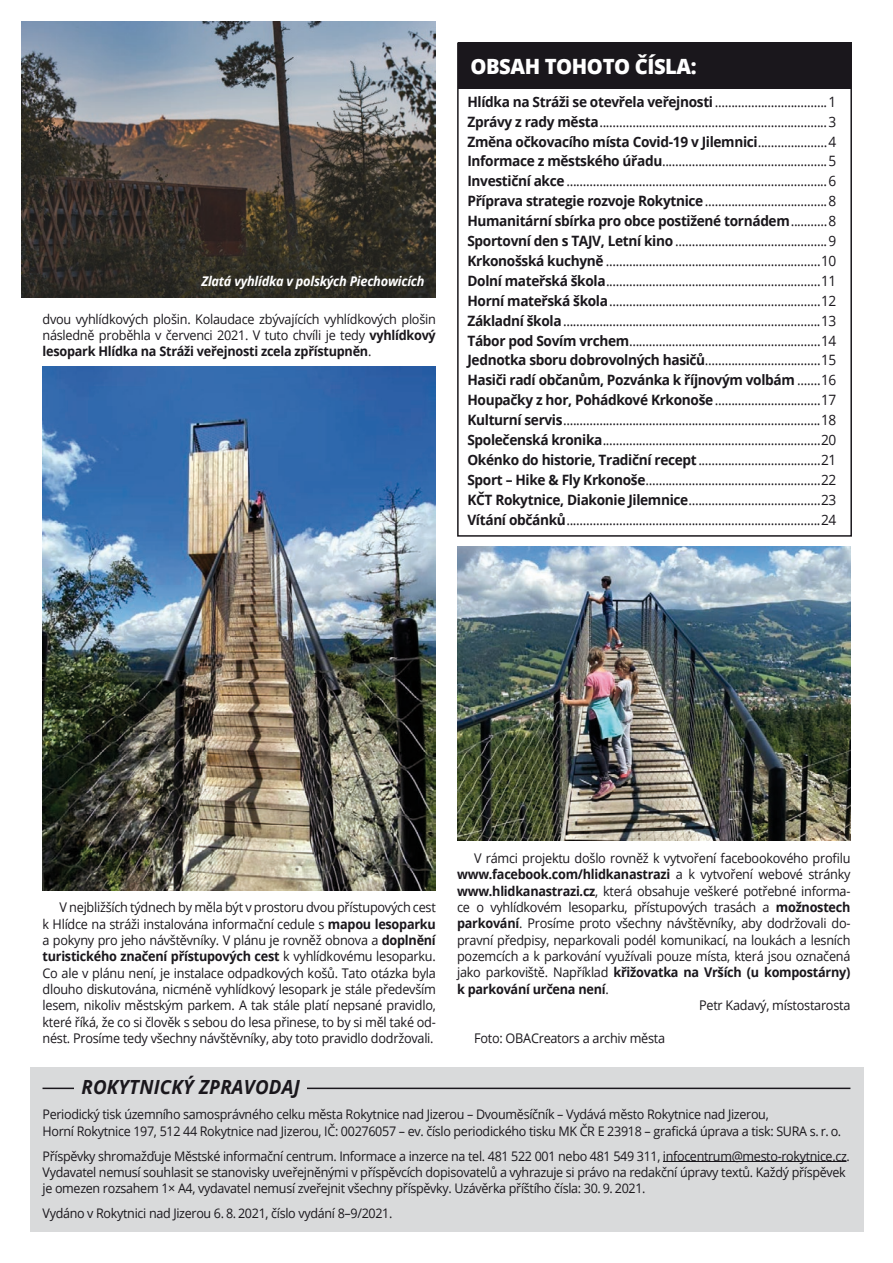
<style>
.page{position:relative;width:893px;height:1263px;background:#fff}
.page>*{position:absolute;margin:0;border:0;box-sizing:border-box;transform-origin:0 0}
.AAA_Neodsazený{font:800 21px "Open Sans";letter-spacing:-.02em;color:#fff;scale:.96 1}
.AAA_Neodsazený-2{font:italic 700 19.5px "Open Sans";letter-spacing:.01em;color:#1a171c;scale:.96 1}
.AAA_Neodsazený-3{font:14.25px "Open Sans";letter-spacing:-.025em;color:#1a171c;scale:.96 1}
.AAA_Neodsazený-4{font:700 14.25px "Open Sans";letter-spacing:-.025em;color:#1a171c;scale:.96 1}
.AAA_Body_Text{font:13.35px/16.4px "Open Sans";letter-spacing:-.02em;color:#1a171c;text-align:justify;scale:.95 1}
.AAA_Neodsazený-5{font:italic 700 13.35px "Open Sans";letter-spacing:-.02em;color:#fff;scale:.96 1}
.AAA_Neodsazený-6{font:13.2px/16.4px "Open Sans";letter-spacing:-.025em;color:#1a171c;scale:.95 1}
.s1{font-weight:700}
.s2{font-weight:400}
</style>
<div class="page">
<div style="left:30px;top:1067px;width:833px;height:165px;background:#d9dadb"></div>
<hr style="left:663px;top:1161px;width:183px;height:1px;background:#1a171c">
<hr style="left:43px;top:1087px;width:807px;height:2px;background:#1a171c">
<div style="left:74px;top:1079px;width:233px;height:20px;background:#d9dadb"></div>
<div style="left:458px;top:43px;width:393px;height:46px;background:#1a171c"></div>
<div style="left:457px;top:43px;width:395px;height:494px;border:2px solid #1a171c"></div>
<img style="left:21px;top:21px;width:415px;height:277px">
<img style="left:457px;top:547px;width:393px;height:294px">
<img style="left:43px;top:366px;width:393px;height:525px">
<p class="AAA_Neodsazený-5" style="left:201px;top:272px;width:234px">Zlatá vyhlídka v polských Piechowicích</p>
<p class="AAA_Body_Text" style="left:43px;top:310px;width:416px">dvou vyhlídkových plošin. Kolaudace zbývajících vyhlídkových plošin následně proběhla v červenci 2021. V tuto chvíli je tedy <span class="s1">vyhlídkový lesopark Hlídka na Stráži veřejnosti zcela zpřístupněn</span>.</p>
<p class="AAA_Neodsazený" style="left:470px;top:50px;width:237px">OBSAH TOHOTO ČÍSLA:</p>
<p class="AAA_Neodsazený-3" style="left:467px;top:92px;width:386px"><span class="s1">Hlídka na Stráži se otevřela veřejnosti</span>..................................1</p>
<p class="AAA_Neodsazený-3" style="left:467px;top:112px;width:386px"><span class="s1">Zprávy z rady města</span>.....................................................................3</p>
<p class="AAA_Neodsazený-4" style="left:467px;top:131px;width:386px">Změna očkovacího místa Covid-19 v Jilemnici<span class="s2">.....................4</span></p>
<p class="AAA_Neodsazený-3" style="left:467px;top:151px;width:386px"><span class="s1">Informace z městského úřadu</span>..................................................5</p>
<p class="AAA_Neodsazený-3" style="left:467px;top:171px;width:386px"><span class="s1">Investiční akce</span> ...............................................................................6</p>
<p class="AAA_Neodsazený-3" style="left:467px;top:191px;width:386px"><span class="s1">Příprava strategie rozvoje Rokytnice</span>.....................................8</p>
<p class="AAA_Neodsazený-4" style="left:467px;top:211px;width:386px">Humanitární sbírka pro obce postižené tornádem<span class="s2">...........8</span></p>
<p class="AAA_Neodsazený-3" style="left:467px;top:231px;width:386px"><span class="s1">Sportovní den s TAJV, Letní kino</span> ..............................................9</p>
<p class="AAA_Neodsazený-3" style="left:467px;top:251px;width:386px"><span class="s1">Krkonošská kuchyně</span> .................................................................10</p>
<p class="AAA_Neodsazený-3" style="left:467px;top:271px;width:386px"><span class="s1">Dolní mateřská škola</span>.................................................................11</p>
<p class="AAA_Neodsazený-3" style="left:467px;top:291px;width:386px"><span class="s1">Horní mateřská škola</span>................................................................12</p>
<p class="AAA_Neodsazený-3" style="left:467px;top:311px;width:386px"><span class="s1">Základní škola</span>..............................................................................13</p>
<p class="AAA_Neodsazený-3" style="left:467px;top:331px;width:386px"><span class="s1">Tábor pod Sovím vrchem</span>..........................................................14</p>
<p class="AAA_Neodsazený-3" style="left:467px;top:350px;width:386px"><span class="s1">Jednotka sboru dobrovolných hasičů</span>...................................15</p>
<p class="AAA_Neodsazený-4" style="left:467px;top:370px;width:386px">Hasiči radí občanům, Pozvánka k říjnovým volbám <span class="s2">.......16</span></p>
<p class="AAA_Neodsazený-3" style="left:467px;top:390px;width:386px"><span class="s1">Houpačky z hor, Pohádkové Krkonoše</span>................................17</p>
<p class="AAA_Neodsazený-3" style="left:467px;top:410px;width:386px"><span class="s1">Kulturní servis</span>..............................................................................18</p>
<p class="AAA_Neodsazený-3" style="left:467px;top:430px;width:386px"><span class="s1">Společenská kronika</span>..................................................................20</p>
<p class="AAA_Neodsazený-3" style="left:467px;top:450px;width:386px"><span class="s1">Okénko do historie, Tradiční recept</span> .....................................21</p>
<p class="AAA_Neodsazený-3" style="left:467px;top:470px;width:386px"><span class="s1">Sport – Hike &amp; Fly Krkonoše</span>.....................................................22</p>
<p class="AAA_Neodsazený-3" style="left:467px;top:490px;width:386px"><span class="s1">KČT Rokytnice, Diakonie Jilemnice</span>........................................23</p>
<p class="AAA_Neodsazený-3" style="left:467px;top:510px;width:386px"><span class="s1">Vítání občánků</span>.............................................................................24</p>
<p class="AAA_Body_Text" style="left:43px;top:899px;width:416px;text-indent:17px">V nejbližších týdnech by měla být v prostoru dvou přístupových cest k Hlídce na stráži instalována informační cedule s <span class="s1">mapou lesoparku </span>a pokyny pro jeho návštěvníky. V plánu je rovněž obnova a <span class="s1">doplnění turistického značení přístupových cest</span> k vyhlídkovému lesoparku.<br>Co ale v plánu není, je instalace odpadkových košů. Tato otázka byla dlouho diskutována, nicméně vyhlídkový lesopark je stále především lesem, nikoliv městským parkem. A tak stále platí nepsané pravidlo, které říká, že co si člověk s sebou do lesa přinese, to by si měl také od&shy;nést. Prosíme tedy všechny návštěvníky, aby toto pravidlo dodržovali.</p>
<p class="AAA_Neodsazený-2" style="left:81px;top:1073px;width:229px">ROKYTNICKÝ ZPRAVODAJ</p>
<p class="AAA_Body_Text" style="left:457px;top:849px;width:416px;text-indent:17px">V rámci projektu došlo rovněž k vytvoření facebookového profilu <span class="s1">www.facebook.com/hlidkanastrazi</span> a k vytvoření webové stránky <span class="s1">www.hlidkanastrazi.cz</span>, která obsahuje veškeré potřebné informa&shy;ce o vyhlídkovém lesoparku, přístupových trasách a <span class="s1">možnostech parkování</span>. Prosíme proto všechny návštěvníky, aby dodržovali do&shy;pravní předpisy, neparkovali podél komunikací, na loukách a lesních pozemcích a k parkování využívali pouze místa, která jsou označená jako parkoviště. Například <span class="s1">křižovatka na Vrších (u kompostárny) k parkování určena není</span>.</p>
<p class="AAA_Body_Text" style="left:699px;top:997px;width:161px">Petr Kadavý, místostarosta</p>
<p class="AAA_Body_Text" style="left:474px;top:1029px;width:203px">Foto: OBACreators a archiv města</p>
<p class="AAA_Neodsazený-6" style="left:43px;top:1106px;width:842px">Periodický tisk územního samosprávného celku města Rokytnice nad Jizerou – Dvouměsíčník – Vydává město Rokytnice nad Jizerou,<br>Horní Rokytnice 197, 512 44 Rokytnice nad Jizerou, IČ: 00276057 – ev. číslo periodického tisku MK ČR E 23918 – grafická úprava a tisk: SURA s. r. o.</p>
<p class="AAA_Neodsazený-6" style="left:43px;top:1147px;width:851px">Příspěvky shromažďuje Městské informační centrum. Informace a inzerce na tel. 481 522 001 nebo 481 549 311, infocentrum@mesto-rokytnice.cz.<br>Vydavatel nemusí souhlasit se stanovisky uveřejněnými v příspěvcích dopisovatelů a vyhrazuje si právo na redakční úpravy textů. Každý příspěvek je omezen rozsahem 1× A4, vydavatel nemusí zveřejnit všechny příspěvky. Uzávěrka příštího čísla: 30. 9. 2021.</p>
<p class="AAA_Neodsazený-6" style="left:43px;top:1205px;width:370px">Vydáno v Rokytnici nad Jizerou 6. 8. 2021, číslo vydání 8–9/2021.</p>
</div>
